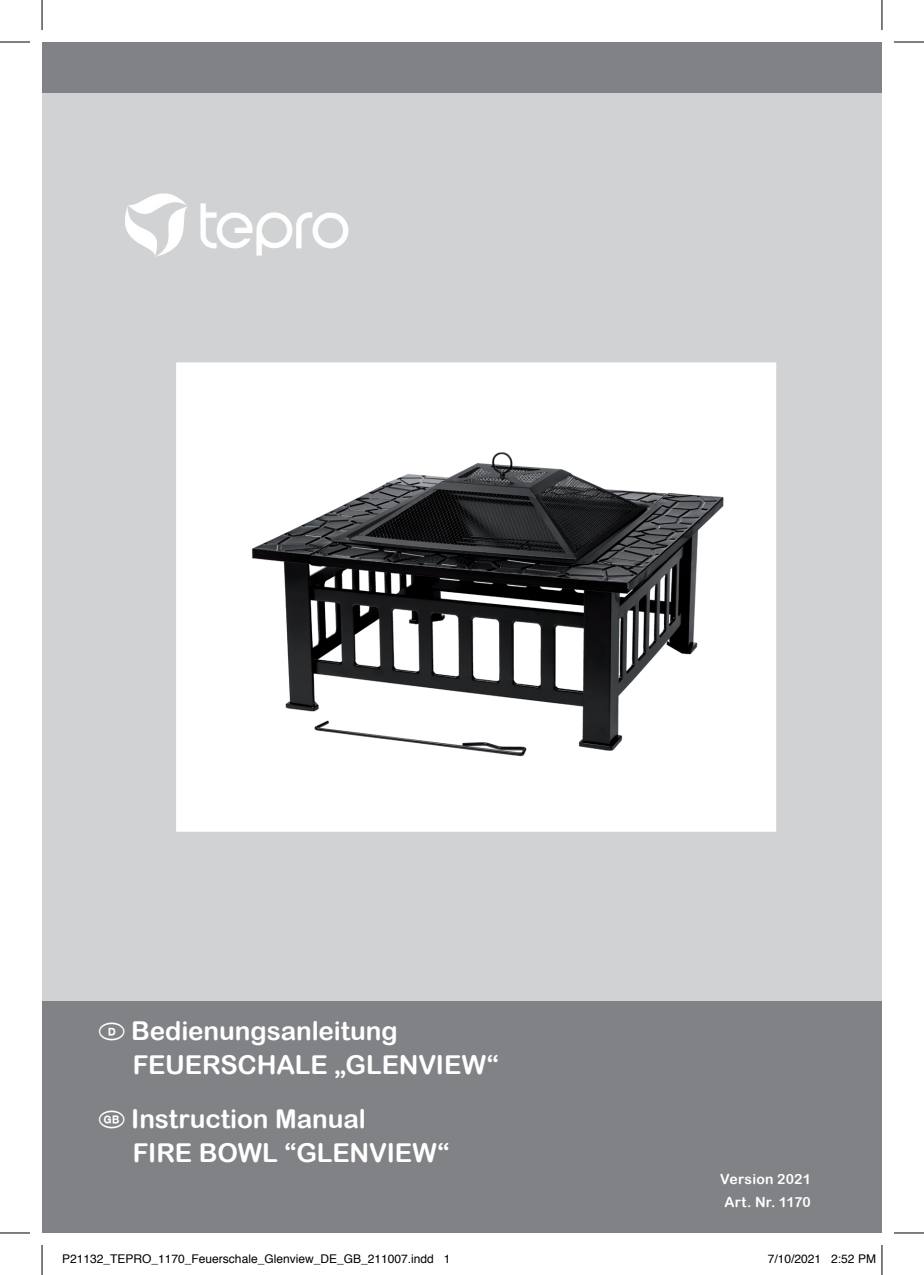
<style>
.page{position:relative;width:924px;height:1275px;background:#fff}
.page>*{position:absolute;margin:0;border:0;box-sizing:border-box;transform-origin:0 0}
.t1{font:26px/33.6px "Arial Rounded MT Bold";letter-spacing:-.005em;color:#fff}
.t2{font:14px/22.4px "Arial Rounded MT Bold";letter-spacing:.015em;color:#fff;text-align:center}
.t3{font:12px "Helvetica";color:#000}
.s1{font-family:"National Codes Europe"}
</style>
<div class="page">
<div style="left:42px;top:68px;width:839px;height:967px;background:#d1d2d4"></div>
<div style="left:42px;top:42px;width:839px;height:50px;background:#808285"></div>
<div style="left:42px;top:1001px;width:839px;height:232px;background:#808285"></div>
<img style="left:125px;top:193px;width:187px;height:64px">
<div style="left:177px;top:363px;width:598px;height:468px;background:#fff"></div>
<img style="left:252px;top:452px;width:472px;height:304px">
<div style="left:176px;top:362px;width:599px;height:469px;border:2px solid #fff"></div>
<hr style="left:0;top:42px;width:30px;height:1px;background:#000">
<hr style="left:893px;top:42px;width:30px;height:1px;background:#000">
<hr style="left:0;top:1232px;width:30px;height:1px;background:#000">
<hr style="left:893px;top:1232px;width:30px;height:1px;background:#000">
<hr style="left:42px;top:0;width:1px;height:30px;background:#000">
<hr style="left:42px;top:1245px;width:1px;height:30px;background:#000">
<hr style="left:881px;top:0;width:1px;height:30px;background:#000">
<hr style="left:881px;top:1245px;width:1px;height:30px;background:#000">
<p class="t1" style="left:133px;top:1013px;width:367px;text-indent:-34px"><span class="s1">k</span> Bedienungsanleitung<br>FEUERSCHALE „GLENVIEW“</p>
<p class="t1" style="left:133px;top:1101px;width:234px;text-indent:-34px"><span class="s1">t</span> Instruction Manual<br>Fire</p>
<p class="t1" style="left:199px;top:1135px;width:252px">BOWL “GLENVIEW“</p>
<p class="t2" style="left:719px;top:1167px;width:92px">Version 2021<br>Art. Nr. 1170</p>
<p class="t3" style="left:62px;top:1249px;width:390px">P21132_TEPRO_1170_Feuerschale_Glenview_DE_GB_211007.indd 1</p>
<p class="t3" style="left:767px;top:1249px;width:110px">7/10/2021 2:52 PM</p>
</div>
